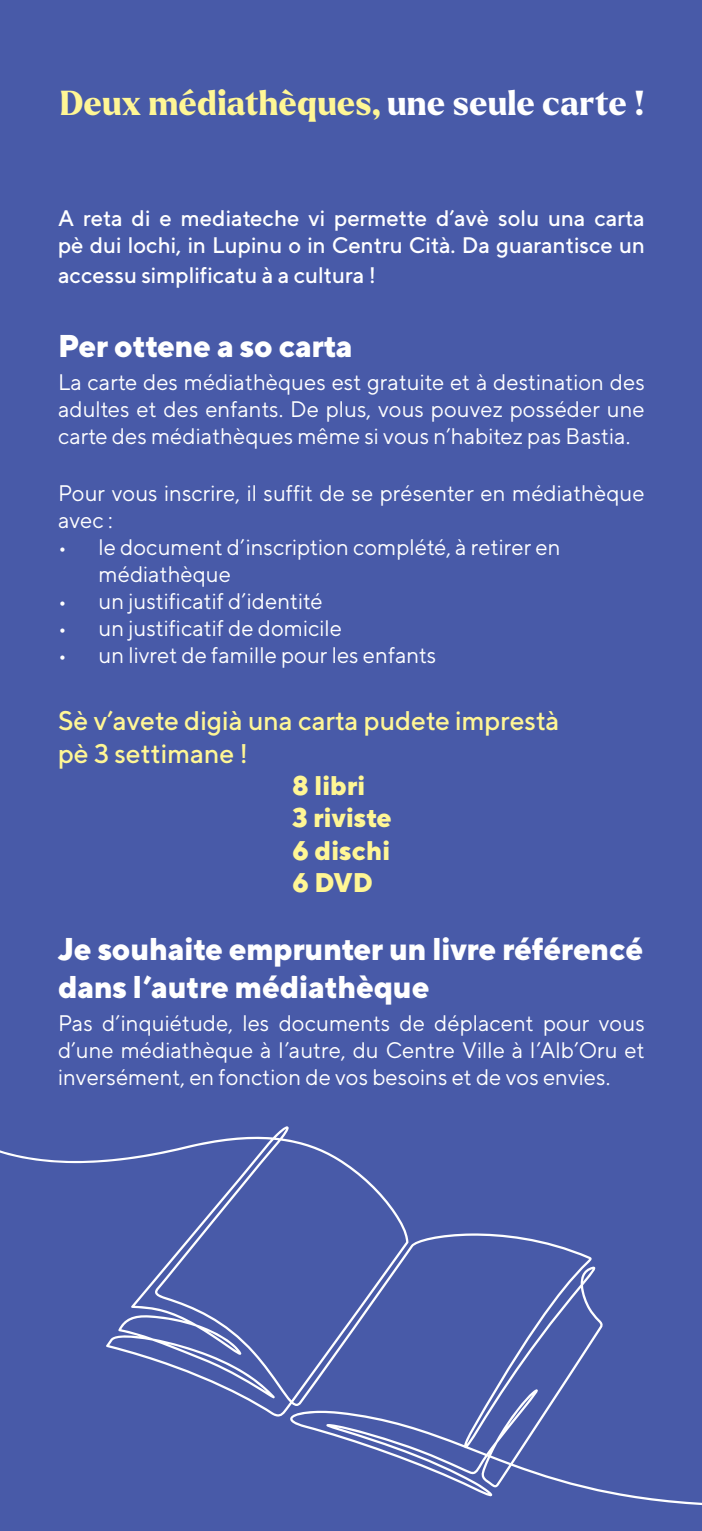
<style>
.page{position:relative;width:702px;height:1531px;background:#485aa8}
.page>*{position:absolute;margin:0;border:0;box-sizing:border-box;transform-origin:0 0}
.t1{font:800 33.75px "Larken";letter-spacing:.01em;color:#fff695}
.t2{font:800 31.5px/37.8px "TT Norms";letter-spacing:-.01em;color:#fff}
.t3{font:500 27px "TT Norms";color:#fff695}
.t4{font:800 27px "TT Norms";color:#fff695}
.t5{font:22.5px/27px "TT Norms";color:#fff;text-align:justify}
.t6{font:500 22.5px/27px "TT Norms";color:#fff}
.s1{color:#fff}
</style>
<div class="page">
<svg style="left:0;top:1126px;width:702px;height:379px"></svg>
<p class="t1" style="left:60px;top:81px;width:586px">Deux médiathèques, <span class="s1">une seule carte !</span></p>
<p class="t6" style="left:58px;top:204px;width:588px">A reta di e mediateche vi permette d’avè solu una carta pè dui lochi, in Lupinu o in Centru Cità. Da guarantisce un</p>
<p class="t6" style="left:58px;top:261px;width:319px">accessu simplificatu à a cultura !</p>
<p class="t2" style="left:58px;top:326px;width:296px">Per ottene a so carta</p>
<p class="t5" style="left:58px;top:368px;width:588px">La carte des médiathèques est gratuite et à destination des adultes et des enfants. De plus, vous pouvez posséder une carte des médiathèques même si vous n’habitez pas Bastia.</p>
<p class="t5" style="left:58px;top:479px;width:588px">Pour vous inscrire, il suffit de se présenter en médiathèque avec :</p>
<p class="t5" style="left:99px;top:533px;width:463px;text-indent:-40px">• le document d’inscription complété, à retirer en médiathèque</p>
<p class="t5" style="left:58px;top:587px;width:266px">• un justificatif d’identité</p>
<p class="t5" style="left:58px;top:614px;width:285px">• un justificatif de domicile</p>
<p class="t5" style="left:58px;top:641px;width:380px">• un livret de famille pour les enfants</p>
<p class="t3" style="left:58px;top:704px;width:503px">Sè v’avete digià una carta pudete imprestà</p>
<p class="t3" style="left:58px;top:736px;width:192px">pè 3 settimane !</p>
<p class="t4" style="left:292px;top:768px;width:75px">8 libri</p>
<p class="t4" style="left:292px;top:800px;width:101px">3 riviste</p>
<p class="t4" style="left:292px;top:833px;width:100px">6 dischi</p>
<p class="t4" style="left:292px;top:865px;width:82px">6 DVD</p>
<p class="t2" style="left:58px;top:929px;width:587px">Je souhaite emprunter un livre référencé dans l’autre médiathèque</p>
<p class="t5" style="left:58px;top:1009px;width:588px">Pas d’inquiétude, les documents de déplacent pour vous d’une médiathèque à l’autre, du Centre Ville à l’Alb’Oru et inversément, en fonction de vos besoins et de vos envies.</p>
</div>
